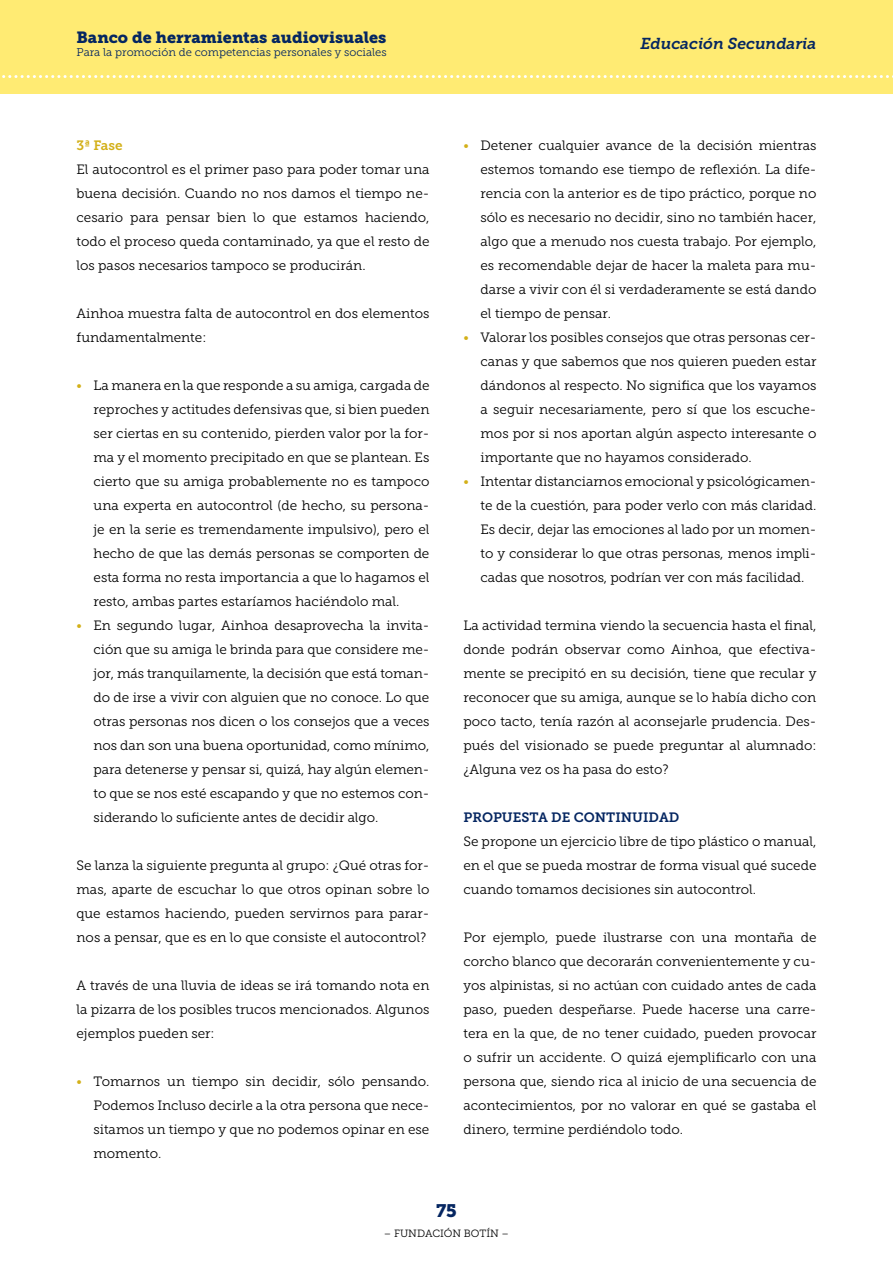
<style>
.page{position:relative;width:893px;height:1263px;background:#fff}
.page>*{position:absolute;margin:0;border:0;box-sizing:border-box;transform-origin:0 0}
.t1{font:18px "Museo Slab 900";color:#052661}
.t2{font:16.2px "Museo Slab 900";color:#052661}
.t3{font:italic 15.75px "Museo Slab 700";color:#052661}
.List_Paragraph{font:13.5px/24px "Museo Slab 300";color:#000;text-align:justify}
.t4{font:13.5px "Museo Slab 700";color:#052661}
.t5{font:13.5px "Museo Slab 700";color:#d3b019}
.t6{font:11.25px "Museo Slab 300";color:#052661}
.t7{font:10.5px "Museo Slab 300";color:#000}
.s1{color:#d3b019}
</style>
<div class="page">
<div style="left:0;top:0;width:893px;height:94px;background:#ffeb73"></div>
<svg style="left:2px;top:75px;width:891px;height:3px"></svg>
<p class="t2" style="left:77px;top:28px;width:311px">Banco de herramientas audiovisuales</p>
<p class="t6" style="left:77px;top:46px;width:312px">Para la promoción de competencias personales y sociales</p>
<p class="t5" style="left:77px;top:138px;width:48px">3ª Fase</p>
<p class="List_Paragraph" style="left:77px;top:157px;width:354px">El autocontrol es el primer paso para poder tomar una buena decisión. Cuando no nos damos el tiempo ne&shy;cesario para pensar bien lo que estamos haciendo, todo el proceso queda contaminado, ya que el resto de los pasos necesarios tampoco se producirán.</p>
<p class="List_Paragraph" style="left:77px;top:301px;width:354px">Ainhoa muestra falta de autocontrol en dos elementos fundamentalmente:</p>
<p class="List_Paragraph" style="left:94px;top:373px;width:337px;text-indent:-17px"><span class="s1">•</span> La manera en la que responde a su amiga, cargada de reproches y actitudes defensivas que, si bien pueden ser ciertas en su contenido, pierden valor por la for&shy;ma y el momento precipitado en que se plantean. Es cierto que su amiga probablemente no es tampoco una experta en autocontrol (de hecho, su persona&shy;je en la serie es tremendamente impulsivo), pero el hecho de que las demás personas se comporten de esta forma no resta importancia a que lo hagamos el resto, ambas partes estaríamos haciéndolo mal.</p>
<p class="List_Paragraph" style="left:94px;top:613px;width:337px;text-indent:-17px"><span class="s1">•</span> En segundo lugar, Ainhoa desaprovecha la invita&shy;ción que su amiga le brinda para que considere me&shy;jor, más tranquilamente, la decisión que está toman&shy;do de irse a vivir con alguien que no conoce. Lo que otras personas nos dicen o los consejos que a veces nos dan son una buena oportunidad, como mínimo, para detenerse y pensar si, quizá, hay algún elemen&shy;to que se nos esté escapando y que no estemos con&shy;siderando lo suficiente antes de decidir algo.</p>
<p class="List_Paragraph" style="left:77px;top:853px;width:354px">Se lanza la siguiente pregunta al grupo: ¿Qué otras for&shy;mas, aparte de escuchar lo que otros opinan sobre lo que estamos haciendo, pueden servirnos para parar&shy;nos a pensar, que es en lo que consiste el autocontrol?</p>
<p class="List_Paragraph" style="left:77px;top:973px;width:354px">A través de una lluvia de ideas se irá tomando nota en la pizarra de los posibles trucos mencionados. Algunos ejemplos pueden ser:</p>
<p class="List_Paragraph" style="left:94px;top:1069px;width:337px;text-indent:-17px"><span class="s1">•</span> Tomarnos un tiempo sin decidir, sólo pensando.<br>Podemos Incluso decirle a la otra persona que nece&shy;sitamos un tiempo y que no podemos opinar en ese momento.</p>
<p class="t3" style="left:640px;top:34px;width:177px">Educación Secundaria</p>
<p class="List_Paragraph" style="left:480px;top:133px;width:337px;text-indent:-17px"><span class="s1">•</span> Detener cualquier avance de la decisión mientras estemos tomando ese tiempo de reflexión. La dife&shy;rencia con la anterior es de tipo práctico, porque no sólo es necesario no decidir, sino no también hacer, algo que a menudo nos cuesta trabajo. Por ejemplo, es recomendable dejar de hacer la maleta para mu&shy;darse a vivir con él si verdaderamente se está dando el tiempo de pensar.</p>
<p class="List_Paragraph" style="left:480px;top:325px;width:337px;text-indent:-17px"><span class="s1">•</span> Valorar los posibles consejos que otras personas cer&shy;canas y que sabemos que nos quieren pueden estar dándonos al respecto. No significa que los vayamos a seguir necesariamente, pero sí que los escuche&shy;mos por si nos aportan algún aspecto interesante o importante que no hayamos considerado.</p>
<p class="List_Paragraph" style="left:480px;top:469px;width:337px;text-indent:-17px"><span class="s1">•</span> Intentar distanciarnos emocional y psicológicamen&shy;te de la cuestión, para poder verlo con más claridad.<br>Es decir, dejar las emociones al lado por un momen&shy;to y considerar lo que otras personas, menos impli&shy;cadas que nosotros, podrían ver con más facilidad.</p>
<p class="List_Paragraph" style="left:463px;top:613px;width:354px">La actividad termina viendo la secuencia hasta el final, donde podrán observar como Ainhoa, que efectiva&shy;mente se precipitó en su decisión, tiene que recular y reconocer que su amiga, aunque se lo había dicho con poco tacto, tenía razón al aconsejarle prudencia. Des&shy;pués del visionado se puede preguntar al alumnado: ¿Alguna vez os ha pasa do esto?</p>
<p class="t4" style="left:463px;top:810px;width:217px">PROPUESTA DE CONTINUIDAD</p>
<p class="List_Paragraph" style="left:463px;top:829px;width:354px">Se propone un ejercicio libre de tipo plástico o manual, en el que se pueda mostrar de forma visual qué sucede cuando tomamos decisiones sin autocontrol.</p>
<p class="List_Paragraph" style="left:463px;top:925px;width:354px">Por ejemplo, puede ilustrarse con una montaña de corcho blanco que decorarán convenientemente y cu&shy;yos alpinistas, si no actúan con cuidado antes de cada paso, pueden despeñarse. Puede hacerse una carre&shy;tera en la que, de no tener cuidado, pueden provocar o sufrir un accidente. O quizá ejemplificarlo con una persona que, siendo rica al inicio de una secuencia de acontecimientos, por no valorar en qué se gastaba el dinero, termine perdiéndolo todo.</p>
<h1 class="t1" style="left:436px;top:1201px;width:22px">75</h1>
<p class="t7" style="left:384px;top:1227px;width:127px">– FUNDACIÓN BOTÍN –</p>
</div>
